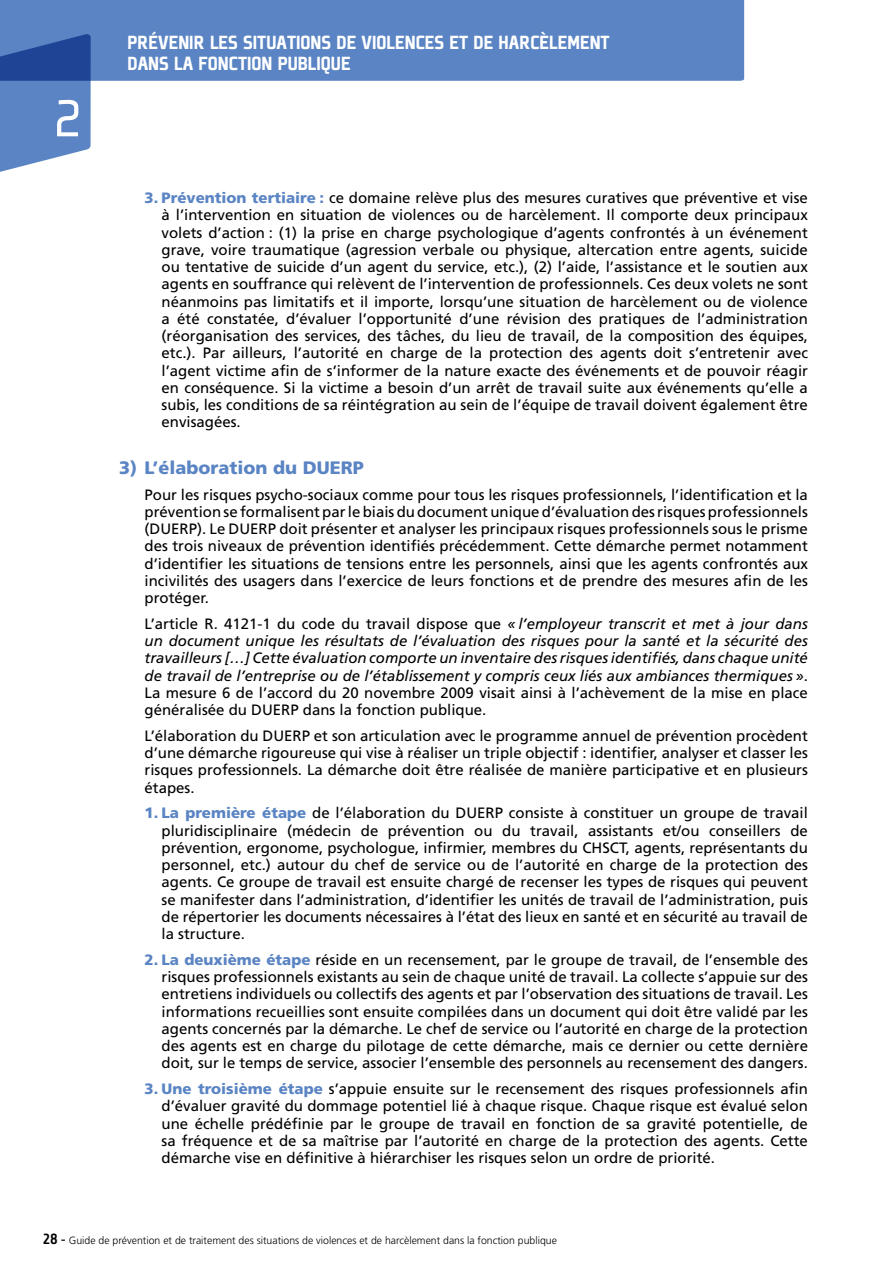
<style>
.page{position:relative;width:893px;height:1263px;background:#fff}
.page>*{position:absolute;margin:0;border:0;box-sizing:border-box;transform-origin:0 0}
.t1{font:57px "Plexes";color:#fff}
.t2{font:900 21px "Plexes";color:#fff}
.t3{font:900 18px "Frutiger LT Std";color:#5a84c3}
.t4{font:15px/17.2px "Frutiger";color:#000;text-align:justify}
.t5{font:italic 15px/17.2px "Frutiger";color:#000;text-align:justify}
.t6{font:300 10.5px "Frutiger";color:#000}
.s1{font-weight:900;color:#5a84c3}
.s2{font-style:normal}
.s3{font-family:"Section Bold Caps";font-weight:400;font-size:15px}
</style>
<div class="page">
<div style="left:0;top:0;width:744px;height:81px;background:#5a84c3"></div>
<svg style="left:0;top:34px;width:91px;height:138px;background:#597ebc"></svg>
<h1 class="t1" style="left:53px;top:88px;width:30px">2</h1>
<h2 class="t2" style="left:128px;top:31px;width:21px">PRÉVENIR</h2>
<h2 class="t2" style="left:210px;top:31px;width:87px">LESSITUATIONS</h2>
<h2 class="t2" style="left:337px;top:31px;width:36px">DE VIOLENCES</h2>
<h2 class="t2" style="left:449px;top:31px;width:81px">ET DE HARCÈLEMENT</h2>
<h2 class="t2" style="left:128px;top:52px;width:81px">DANS LA FONCTION</h2>
<h2 class="t2" style="left:278px;top:52px;width:10px">PUBLIQUE</h2>
<p class="t4" style="left:162px;top:189px;width:648px;text-indent:-17px"><span class="s1">3. Prévention tertiaire :</span> ce domaine relève plus des mesures curatives que préventive et vise à l’intervention en situation de violences ou de harcèlement. I l comporte deux principaux volets d’action : (1) la prise en charge psychologique d’agents confrontés à un événement grave, voire traumatique (agression verbale ou physique, altercation entre agents, suicide ou tentative de suicide d’un agent du service, etc.), (2) l’aide, l’assistance et le soutien aux agents en souffrance qui relèvent de l’intervention de professionnels. Ces deux volets ne sont néanmoins pas limitatifs et il importe, lorsqu’une situation de harcèlement ou de violence a été constatée, d’évaluer l’opportunité d’une révision des pratiques de l’administration (réorganisation des services, des tâches, du lieu de travail, de la composition des équipes, etc.). Par ailleurs, l’autorité en charge de la protection des agents doit s’entretenir avec l’agent victime afin de s’informer de la nature exacte des événements et de pouvoir réagir en conséquence. Si la victime a besoin d’un arrêt de travail suite aux événements qu’elle a subis, les conditions de sa réintégration au sein de l’équipe de travail doivent également être envisagées.</p>
<p class="t3" style="left:119px;top:457px;width:246px">3) L’élaboration du DUERP</p>
<p class="t4" style="left:145px;top:486px;width:665px">Pour les risques psycho-sociaux comme pour tous les risques professionnels, l’identification et la prévention se formalisent par le biais du document unique d’évaluation des risques professionnels (DUERP). Le DUERP doit présenter et analyser les principaux risques professionnels sous le prisme des trois niveaux de prévention identifiés précédemment. Cette démarche permet notamment d’identifier les situations de tensions entre les personnels, ainsi que les agents confrontés aux incivilités des usagers dans l’exercice de leurs fonctions et de prendre des mesures afin de les protéger.</p>
<p class="t5" style="left:145px;top:615px;width:665px"><span class="s2">L’article R. 4121-1 du code du travail dispose que</span> « l’employeur transcrit et met à jour dans un document unique les résultats de l’évaluation des risques pour la santé et la sécurité des travailleurs […] Cette évaluation comporte un inventaire des risques identifiés, dans chaque unité de travail de l’entreprise ou de l’établissement y compris ceux liés aux ambiances thermiques »<span class="s2">.<br>La mesure 6 de l’accord du 20 novembre 2009 visait ainsi à l’achèvement de la mise en place généralisée du DUERP dans la fonction publique.</span></p>
<p class="t4" style="left:145px;top:727px;width:665px">L’élaboration du DUERP et son articulation avec le programme annuel de prévention procèdent d’une démarche rigoureuse qui vise à réaliser un triple objectif : identifier, analyser et classer les risques professionnels. La démarche doit être réalisée de manière participative et en plusieurs étapes.</p>
<p class="t4" style="left:162px;top:804px;width:648px;text-indent:-17px"><span class="s1">1. La première étape</span> de l’élaboration du DUERP consiste à constituer un groupe de travail pluridisciplinaire (médecin de prévention ou du travail, assistants et/ou conseillers de prévention, ergonome, psychologue, infirmier, membres du CHSCT, agents, représentants du personnel, etc.) autour du chef de service ou de l’autorité en charge de la protection des agents. Ce groupe de travail est ensuite chargé de recenser les types de risques qui peuvent se manifester dans l’administration, d’identifier les unités de travail de l’administration, puis de répertorier les documents nécessaires à l’état des lieux en santé et en sécurité au travail de la structure.</p>
<p class="t4" style="left:162px;top:951px;width:648px;text-indent:-17px"><span class="s1">2. La deuxième étape</span> réside en un recensement, par le groupe de travail, de l’ensemble des risques professionnels existants au sein de chaque unité de travail. La collecte s’appuie sur des entretiens individuels ou collectifs des agents et par l’observation des situations de travail. Les informations recueillies sont ensuite compilées dans un document qui doit être validé par les agents concernés par la démarche. Le chef de service ou l’autorité en charge de la protection des agents est en charge du pilotage de cette démarche, mais ce dernier ou cette dernière doit, sur le temps de service, associer l’ensemble des personnels au recensement des dangers.</p>
<p class="t4" style="left:162px;top:1080px;width:648px;text-indent:-17px"><span class="s1">3. Une troisième étape</span> s’appuie ensuite sur le recensement des risques professionnels afin d’évaluer gravité du dommage potentiel lié à chaque risque. Chaque risque est évalué selon une échelle prédéfinie par le groupe de travail en fonction de sa gravité potentielle, de sa fréquence et de sa maîtrise par l’autorité en charge de la protection des agents. Cette démarche vise en définitive à hiérarchiser les risques selon un ordre de priorité.</p>
<p class="t6" style="left:43px;top:1235px;width:516px"><span class="s3">28 -</span> Guide de prévention et de traitement des situations de violences et de harcèlement dans la fonction publique</p>
</div>
